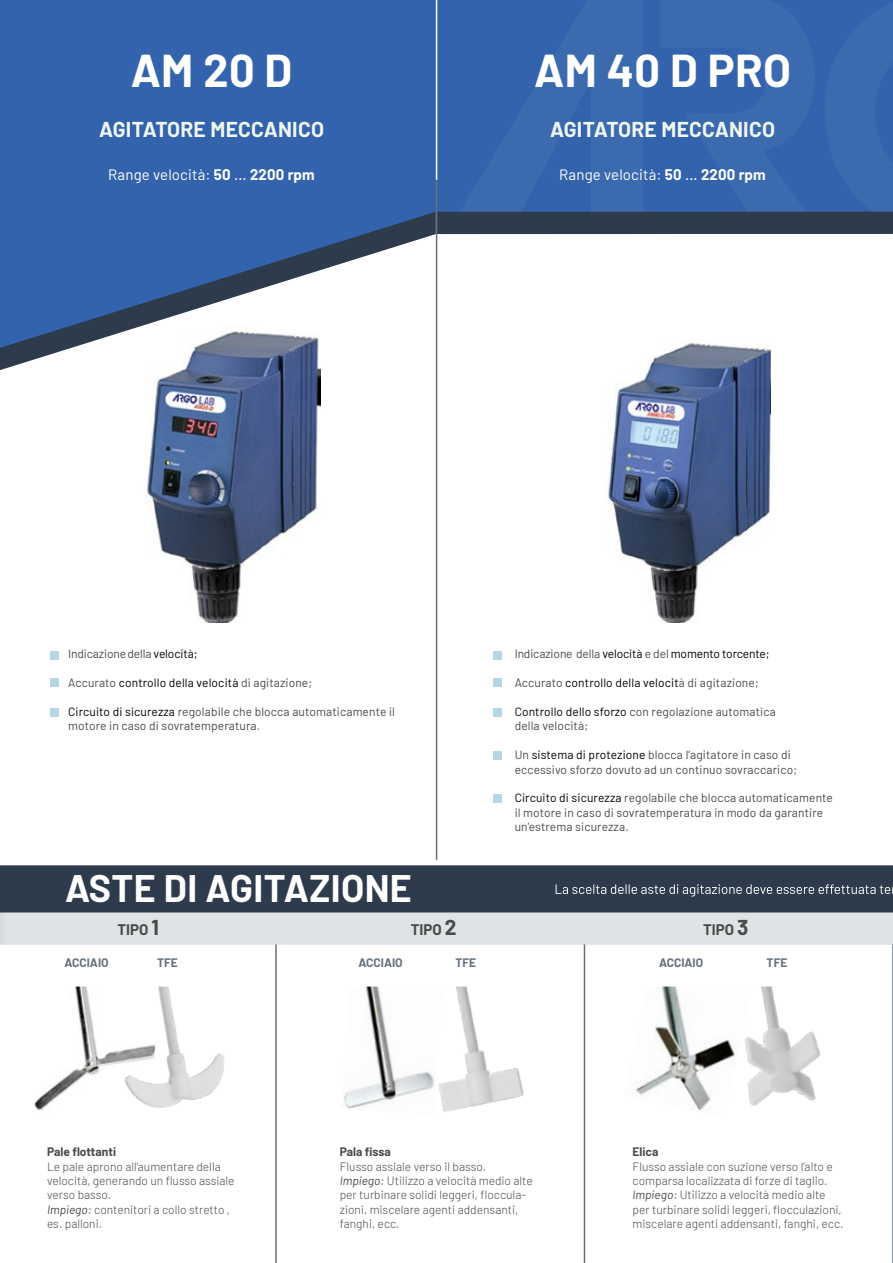
<style>
.page{position:relative;width:893px;height:1263px;background:#fff}
.page>*{position:absolute;margin:0;border:0;box-sizing:border-box;transform-origin:0 0}
.t1{font:700 45px "Barlow";letter-spacing:.01em;color:#fff}
.t2{font:700 37.5px "Barlow";letter-spacing:.01em;color:#fff}
.t3{font:700 21px "Barlow";letter-spacing:.01em;color:#eff7f2}
.t4{font:15px "Barlow";letter-spacing:.01em;color:#fff}
.t5{font:700 15px "Barlow";color:#4a4a49}
.t6{font:300 12px/14.4px "Barlow";color:#4a4a49}
.t7{font:12px/14.4px "Barlow";letter-spacing:.01em;color:#4a4a49}
.t8{font:12px "Barlow";letter-spacing:-.01em;color:#000}
.t9{font:12px "Barlow";letter-spacing:.01em;color:#000}
.t10{font:700 12px "Barlow";color:#64717e}
.t11{font:700 12px "Barlow";color:#4a4a49}
.t12{font:12px "Barlow";letter-spacing:-.01em;color:#4a4a49}
.s1{font-weight:700}
.s2{font-weight:500}
.s3{color:#000}
.s4{color:#4a4a49}
.s5{font-size:21px}
.s6{font-weight:400;font-style:italic}
</style>
<div class="page">
<img style="left:608px;top:343px;width:162px;height:280px">
<img style="left:147px;top:370px;width:174px;height:253px">
<img style="left:34px;top:1084px;width:23px;height:27px">
<img style="left:57px;top:986px;width:168px;height:122px">
<img style="left:344px;top:986px;width:57px;height:123px">
<img style="left:401px;top:986px;width:123px;height:126px">
<img style="left:636px;top:986px;width:57px;height:115px">
<img style="left:693px;top:986px;width:128px;height:125px">
<div style="left:436px;top:0;width:457px;height:234px;background:#2e3b4c"></div>
<svg style="left:0;top:348px;width:436px;height:22px"></svg>
<div style="left:436px;top:0;width:457px;height:212px;background:#3363ac"></div>
<div style="left:0;top:864px;width:893px;height:83px;background:#e0e3e5"></div>
<div style="left:0;top:865px;width:893px;height:47px;background:#2e3b4c"></div>
<div style="left:0;top:945px;width:893px;height:41px;background:#fff"></div>
<svg style="left:0;top:0;width:436px;height:348px;background:#4d74b0"></svg>
<hr style="left:436px;top:0;width:1px;height:180px;background:#fff">
<hr style="left:436px;top:180px;width:1px;height:680px;background:#64717e">
<hr style="left:275px;top:944px;width:2px;height:319px;background:#64717e">
<hr style="left:584px;top:944px;width:1px;height:319px;background:#64717e">
<hr style="left:892px;top:944px;width:1px;height:319px;background:#64717e">
<svg style="left:448px;top:211px;width:196px;height:1px"></svg>
<svg style="left:660px;top:211px;width:233px;height:1px"></svg>
<svg style="left:556px;top:884px;width:337px;height:12px"></svg>
<div style="left:51px;top:651px;width:8px;height:8px;background:#b4d6e5"></div>
<div style="left:494px;top:651px;width:8px;height:8px;background:#b4d6e5"></div>
<div style="left:51px;top:678px;width:8px;height:8px;background:#b4d6e5"></div>
<div style="left:494px;top:678px;width:8px;height:8px;background:#b4d6e5"></div>
<div style="left:51px;top:709px;width:8px;height:8px;background:#b4d6e5"></div>
<div style="left:494px;top:709px;width:8px;height:8px;background:#b4d6e5"></div>
<div style="left:494px;top:751px;width:8px;height:8px;background:#b4d6e5"></div>
<div style="left:494px;top:794px;width:8px;height:9px;background:#b4d6e5"></div>
<h1 class="t1" style="left:131px;top:37px;width:163px">AM 20 D</h1>
<h3 class="t3" style="left:99px;top:114px;width:226px">AGITATORE MECCANICO</h3>
<p class="t4" style="left:108px;top:164px;width:208px">Range velocità: <span class="s1">50</span> <span class="s2">...</span> <span class="s1">2200 rpm</span></p>
<h1 class="t1" style="left:534px;top:37px;width:258px">AM 40 D PRO</h1>
<h3 class="t3" style="left:550px;top:114px;width:226px">AGITATORE MECCANICO</h3>
<p class="t4" style="left:559px;top:164px;width:208px">Range velocità: <span class="s1">50</span> <span class="s2">...</span> <span class="s1">2200 rpm</span></p>
<p class="t12" style="left:68px;top:645px;width:131px">Indicazione della <span class="s3">velocità;</span></p>
<p class="t9" style="left:68px;top:674px;width:246px"><span class="s4">Accurato</span> controllo della velocità <span class="s4">di agitazione;</span></p>
<p class="t7" style="left:68px;top:703px;width:328px"><span class="s3">Circuito di sicurezza</span> regolabile che blocca automaticamente il motore in caso di sovratemperatura.</p>
<h2 class="t2" style="left:65px;top:860px;width:348px">ASTE DI AGITAZIONE</h2>
<p class="t8" style="left:515px;top:645px;width:256px"><span class="s4">Indicazione della</span> velocità <span class="s4">e del</span> momento torcente;</p>
<p class="t7" style="left:515px;top:675px;width:246px">Accurato <span class="s3">controllo della velocit</span>à di agitazione;</p>
<p class="t7" style="left:515px;top:703px;width:263px"><span class="s3">Controllo dello sforzo</span> con regolazione automatica della velocità;</p>
<p class="t7" style="left:515px;top:747px;width:284px">Un <span class="s3">sistema di protezione</span> blocca l’agitatore in caso di eccessivo sforzo dovuto ad un continuo sovraccarico;</p>
<p class="t7" style="left:515px;top:790px;width:320px"><span class="s3">Circuito di sicurezza</span> regolabile che blocca automaticamente il motore in caso di sovratemperatura in modo da garantire un’estrema sicurezza.</p>
<p class="t5" style="left:118px;top:918px;width:43px">TIPO <span class="s5">1</span></p>
<p class="t5" style="left:411px;top:918px;width:47px">TIPO <span class="s5">2</span></p>
<p class="t5" style="left:703px;top:918px;width:47px">TIPO <span class="s5">3</span></p>
<p class="t10" style="left:64px;top:953px;width:46px">ACCIAIO</p>
<p class="t10" style="left:157px;top:953px;width:22px">TFE</p>
<p class="t10" style="left:358px;top:953px;width:46px">ACCIAIO</p>
<p class="t10" style="left:455px;top:953px;width:22px">TFE</p>
<p class="t10" style="left:659px;top:953px;width:46px">ACCIAIO</p>
<p class="t10" style="left:767px;top:953px;width:22px">TFE</p>
<p class="t11" style="left:47px;top:1143px;width:71px">Pale flottanti</p>
<p class="t6" style="left:47px;top:1158px;width:189px">Le pale aprono all’aumentare della velocità, generando un flusso assiale verso basso.<br><span class="s6">Impiego:</span> contenitori a collo stretto , es. palloni.</p>
<p class="t11" style="left:340px;top:1143px;width:53px">Pala fissa</p>
<p class="t6" style="left:340px;top:1158px;width:194px">Flusso assiale verso il basso.<br><span class="s6">Impiego:</span> Utilizzo a velocità medio alte per turbinare solidi leggeri, floccula&shy;zioni, miscelare agenti addensanti, fanghi, ecc.</p>
<p class="t11" style="left:633px;top:1143px;width:27px">Elica</p>
<p class="t6" style="left:633px;top:1158px;width:212px">Flusso assiale con suzione verso l’alto e comparsa localizzata di forze di taglio.<br><span class="s6">Impiego:</span> Utilizzo a velocità medio alte per turbinare solidi leggeri, flocculazioni, miscelare agenti addensanti, fanghi, ecc.</p>
</div>
